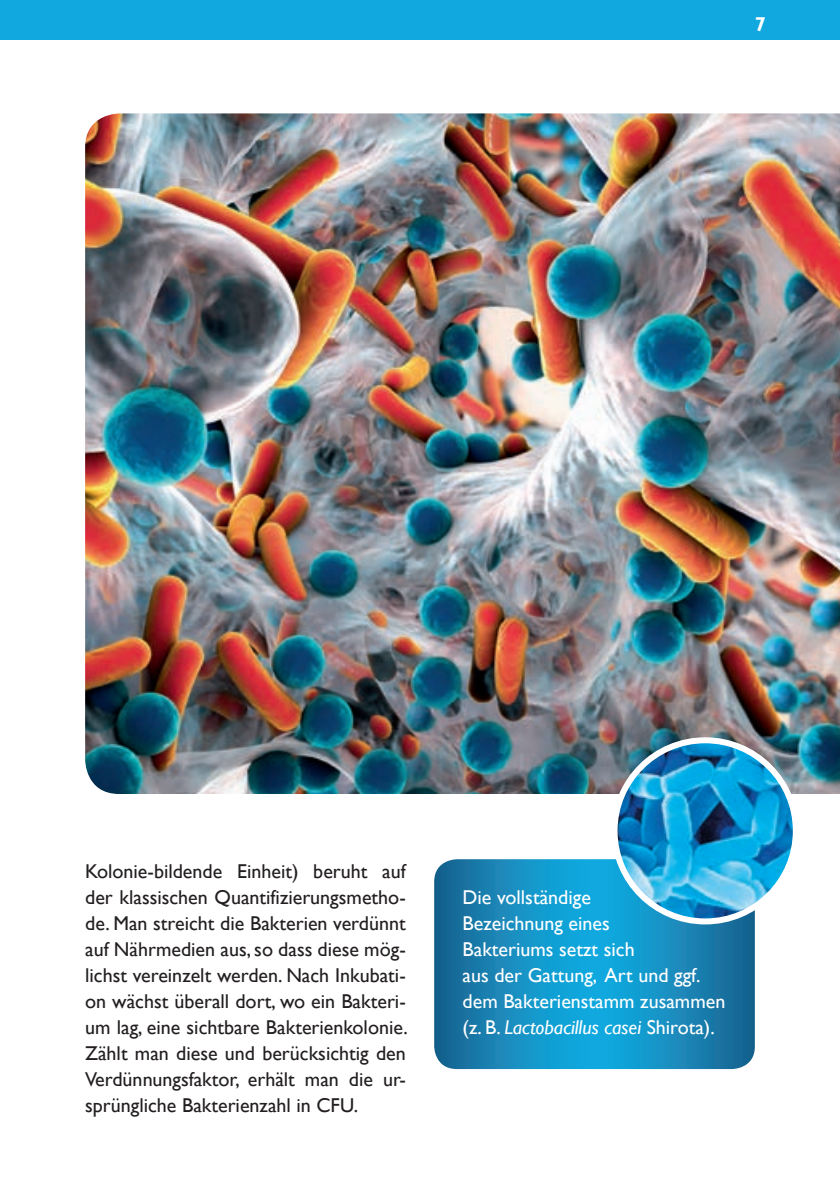
<style>
.page{position:relative;width:840px;height:1191px;background:#fff}
.page>*{position:absolute;margin:0;border:0;box-sizing:border-box;transform-origin:0 0}
.t1{font:20px/26px "Gill Sans";color:#231f20;text-align:justify}
.t2{font:20px/26px "Gill Sans";color:#fff}
.t3{font:700 20px "Gill Sans";color:#fff}
.s1{font-style:italic}
</style>
<div class="page">
<div style="left:0;top:0;width:839px;height:40px;background:#10a8de"></div>
<svg style="left:434px;top:859px;width:320px;height:210px;background:#188dbe"></svg>
<img style="left:85px;top:113px;width:754px;height:681px">
<img style="left:614px;top:740px;width:181px;height:181px;border-radius:91px">
<div style="left:611px;top:737px;width:187px;height:187px;border:6px solid #fff;border-radius:50%"></div>
<p class="t3" style="left:754px;top:12px;width:13px">7</p>
<p class="t1" style="left:85px;top:859px;width:324px">Kolonie-bildende Einheit) beruht auf der klassischen Quantifizierungsmetho&shy;de. Man streicht die Bakterien verdünnt auf Nährmedien aus, so dass diese mög&shy;lichst vereinzelt werden. Nach Inkubati&shy;on wächst überall dort, wo ein Bakteri&shy;um lag, eine sichtbare Bakterienkolonie.<br>Zählt man diese und berücksichtig den Verdünnungsfaktor, erhält man die ur&shy;sprüngliche Bakterienzahl in CFU.</p>
<p class="t2" style="left:462px;top:885px;width:264px">Die vollständige<br>Bezeichnung eines<br>Bakteriums setzt sich<br>aus der Gattung, Art und ggf. dem Bakterienstamm zusammen (z. B. <span class="s1">Lactobacillus casei</span> Shirota).</p>
</div>
